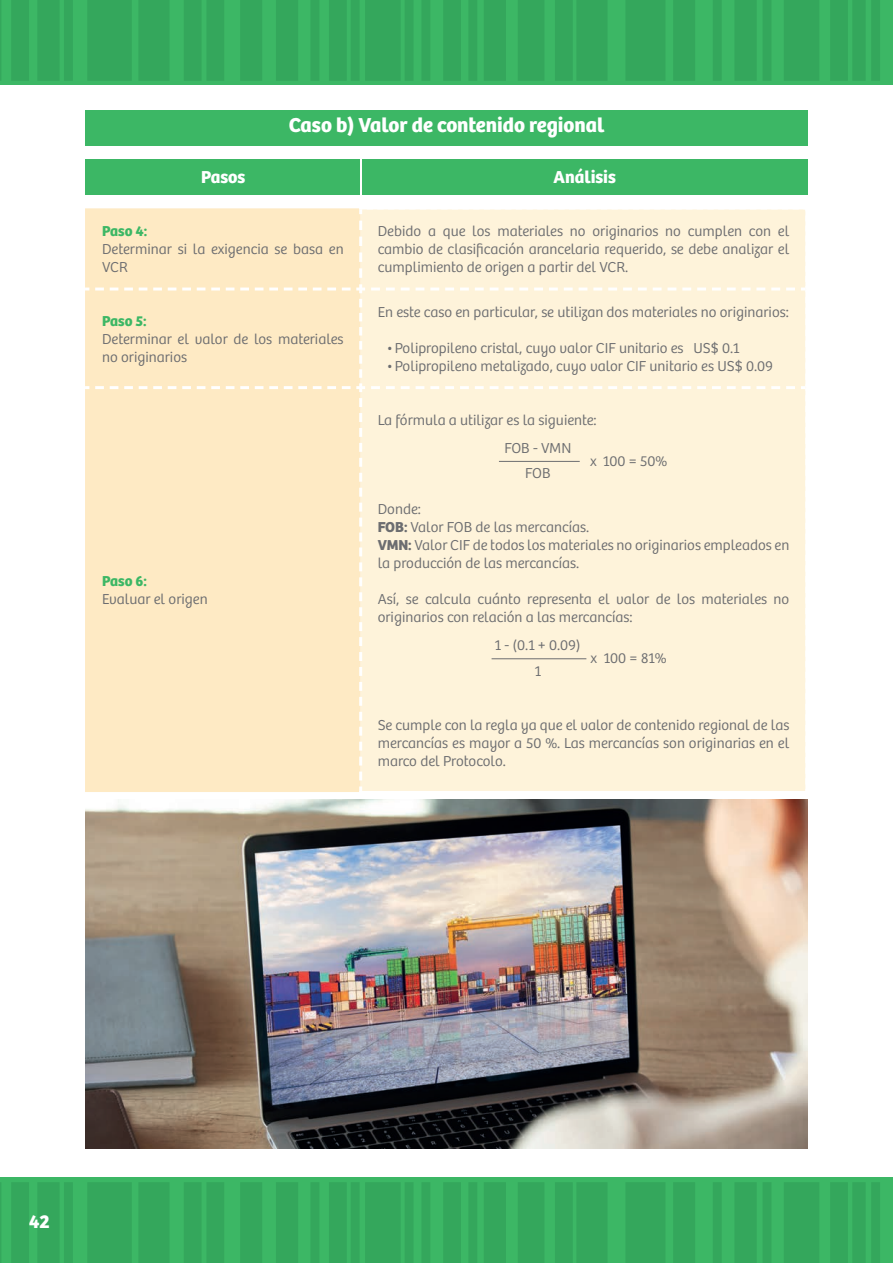
<style>
.page{position:relative;width:893px;height:1263px;background:#fff}
.page>*{position:absolute;margin:0;border:0;box-sizing:border-box;transform-origin:0 0}
.t1{font:700 20.85px "Bree Peru";color:#fff}
.t2{font:700 19.5px "Bree Peru";color:#fff}
.t3{font:700 18px "Bree Peru";color:#fff}
.t4{font:300 15px/18px "Bree Peru";color:#6c6d70}
.t5{font:700 15px "Bree Peru";color:#3cb765}
.s1{font-weight:700}
</style>
<div class="page">
<div style="left:85px;top:111px;width:723px;height:35px;background:#3cb765"></div>
<div style="left:85px;top:208px;width:10px;height:584px;background:#feeac4"></div>
<svg style="left:85px;top:287px;width:4px;height:3px"></svg>
<svg style="left:85px;top:386px;width:4px;height:3px"></svg>
<svg style="left:95px;top:208px;width:711px;height:584px;background:#fdefd2"></svg>
<div style="left:85px;top:159px;width:274px;height:36px;background:#3cb765"></div>
<div style="left:362px;top:159px;width:446px;height:36px;background:#3cb765"></div>
<hr style="left:499px;top:461px;width:81px;height:1px;background:#6c6d70">
<hr style="left:492px;top:658px;width:94px;height:1px;background:#6c6d70">
<img style="left:85px;top:799px;width:723px;height:349px">
<div style="left:0;top:1178px;width:893px;height:85px;background:#3cb765"></div>
<svg style="left:0;top:1182px;width:880px;height:81px;fill:#34a75c"></svg>
<div style="left:0;top:0;width:893px;height:85px;background:#3cb765"></div>
<svg style="left:0;top:0;width:880px;height:81px;fill:#34a75c"></svg>
<h1 class="t1" style="left:289px;top:112px;width:317px">Caso b) Valor de contenido regional</h1>
<p class="t3" style="left:201px;top:166px;width:46px">Pasos</p>
<p class="t3" style="left:553px;top:166px;width:64px">Análisis</p>
<p class="t5" style="left:102px;top:222px;width:47px">Paso 4:</p>
<p class="t4" style="left:102px;top:241px;width:243px">Determinar si la exigencia se basa en<br>VCR</p>
<p class="t5" style="left:102px;top:312px;width:46px">Paso 5:</p>
<p class="t4" style="left:102px;top:330px;width:243px">Determinar el valor de los materiales no originarios</p>
<p class="t5" style="left:102px;top:572px;width:46px">Paso 6:</p>
<p class="t4" style="left:102px;top:591px;width:107px">Evaluar el origen</p>
<p class="t4" style="left:378px;top:223px;width:413px;text-align:justify">Debido a que los materiales no originarios no cumplen con el cambio de clasificación arancelaria requerido, se debe analizar el cumplimiento de origen a partir del VCR.</p>
<p class="t4" style="left:378px;top:303px;width:413px">En este caso en particular, se utilizan dos materiales no originarios:</p>
<p class="t4" style="left:386px;top:339px;width:355px">•Polipropileno cristal, cuyo valor CIF unitario es US$ 0.1</p>
<p class="t4" style="left:386px;top:357px;width:388px">•Polipropileno metalizado, cuyo valor CIF unitario es US$ 0.09</p>
<p class="t4" style="left:378px;top:411px;width:221px">La fórmula a utilizar es la siguiente:</p>
<p class="t4" style="left:504px;top:436px;width:69px;line-height:25.3px;text-align:center">FOB - VMN<br>FOB</p>
<p class="t4" style="left:590px;top:452px;width:79px">x 100 = 50%</p>
<p class="t4" style="left:378px;top:501px;width:413px">Donde:<br><span class="s1">FOB:</span> Valor FOB de las mercancías.<br><span class="s1">VMN:</span> Valor CIF de todos los materiales no originarios empleados en la producción de las mercancías.</p>
<p class="t4" style="left:378px;top:591px;width:413px">Así, se calcula cuánto representa el valor de los materiales no originarios con relación a las mercancías:</p>
<p class="t4" style="left:495px;top:633px;width:87px;line-height:25.3px;text-align:center">1 - (0.1 + 0.09)<br>1</p>
<p class="t4" style="left:591px;top:650px;width:77px">x 100 = 81%</p>
<p class="t4" style="left:378px;top:716px;width:413px;text-align:justify">Se cumple con la regla ya que el valor de contenido regional de las mercancías es mayor a 50 %. Las mercancías son originarias en el marco del Protocolo.</p>
<h2 class="t2" style="left:29px;top:1209px;width:22px">42</h2>
</div>
